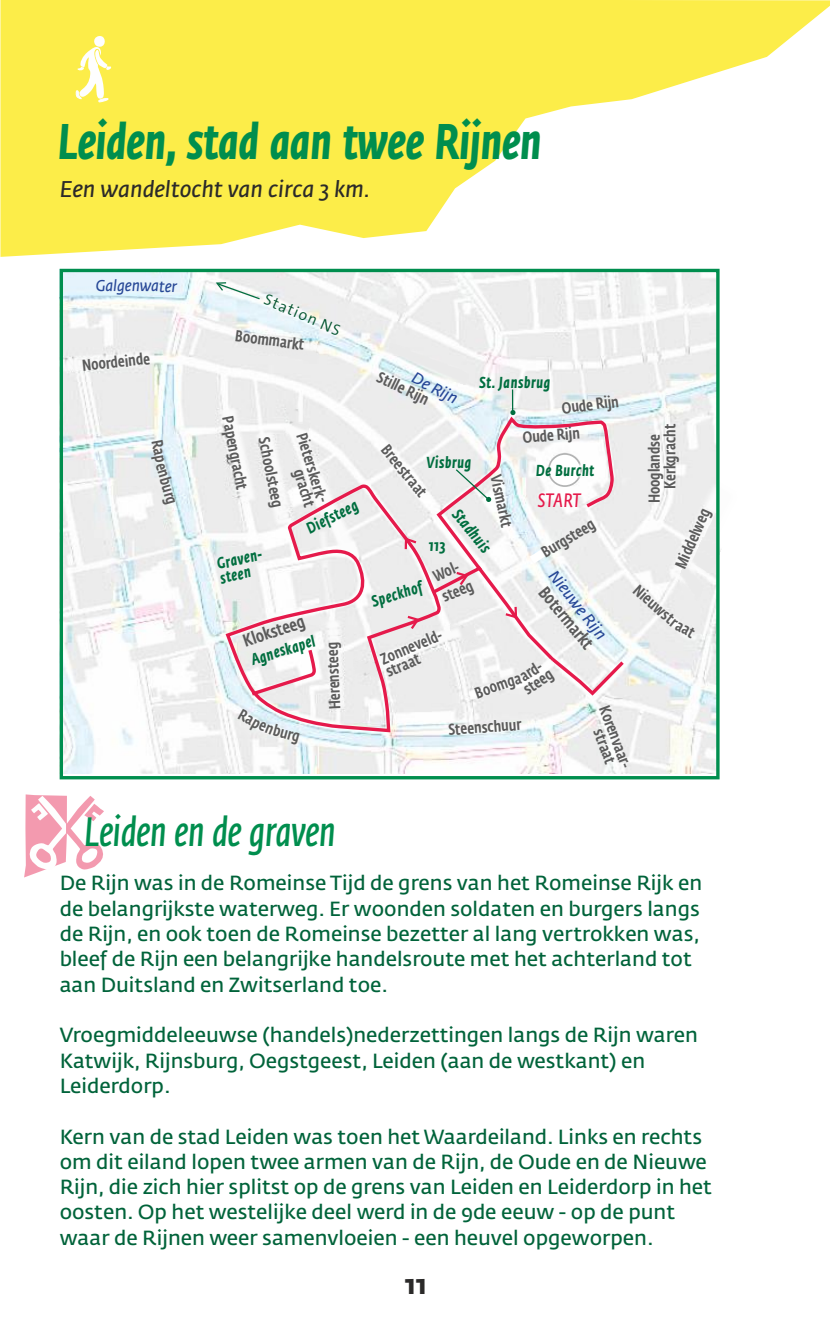
<style>
.page{position:relative;width:830px;height:1340px;background:#fff}
.page>*{position:absolute;margin:0;border:0;box-sizing:border-box;transform-origin:0 0}
.t1{font:italic 700 49.5px "Fedra Sans Cond Std";color:#008e4e}
.t2{font:italic 600 40.5px "Fedra Sans Cond Std";color:#008e4e}
.t3{font:700 27px "Fedra Sans Std";color:#2b2a29}
.t4{font:italic 22.5px "Fedra Sans Std";color:#2b2a29}
.t5{font:20.25px/25.2px "Fedra Sans Std";color:#00633a}
.t6{font:italic 600 19.12px "Fedra Sans Cond Std";letter-spacing:.04em;color:#e51a4b}
.t7{font:500 17.32px "Fedra Sans Cond Std";color:#5b5b5b}
.t8{font:500 15.75px/13.5px "Fedra Sans Cond Std";color:#5b5b5b}
.t9{font:italic 700 15.75px/14.4px "Fedra Sans Cond Std";letter-spacing:.04em;color:#006e3f}
.t10{font:italic 15.75px "Fedra Sans Std";color:#264796}
.t11{font:italic 15.75px "Fedra Sans Std";color:#264796;scale:.93 1}
.t12{font:300 15.75px "The Sans B4";color:#02532e}
</style>
<div class="page">
<svg style="left:24px;top:794px;width:80px;height:83px"></svg>
<svg style="left:0;top:0;width:829px;height:257px;fill:#fced49"></svg>
<svg style="left:75px;top:35px;width:36px;height:68px"></svg>
<img style="left:59px;top:270px;width:656px;height:503px">
<img style="left:235px;top:328px;width:92px;height:29px">
<img style="left:663px;top:478px;width:57px;height:111px">
<img style="left:64px;top:348px;width:89px;height:28px">
<img style="left:213px;top:406px;width:45px;height:99px">
<img style="left:295px;top:420px;width:44px;height:38px">
<img style="left:251px;top:429px;width:44px;height:53px">
<img style="left:239px;top:339px;width:80px;height:25px">
<img style="left:675px;top:564px;width:31px;height:36px">
<img style="left:702px;top:512px;width:18px;height:24px">
<img style="left:696px;top:524px;width:19px;height:12px">
<img style="left:690px;top:536px;width:31px;height:32px">
<img style="left:684px;top:548px;width:31px;height:30px">
<img style="left:280px;top:401px;width:33px;height:41px">
<img style="left:388px;top:343px;width:80px;height:42px">
<img style="left:296px;top:396px;width:6px;height:24px">
<img style="left:283px;top:420px;width:27px;height:22px">
<img style="left:294px;top:458px;width:68px;height:24px">
<div style="left:60px;top:269px;width:659px;height:510px;border:3px solid #008e4e"></div>
<svg style="left:214px;top:281px;width:47px;height:19px"></svg>
<svg style="left:223px;top:482px;width:220px;height:252px"></svg>
<svg style="left:248px;top:646px;width:70px;height:52px"></svg>
<hr style="left:511px;top:389px;width:2px;height:23px;background:#006e3f">
<svg style="left:237px;top:708px;width:37px;height:26px"></svg>
<svg style="left:151px;top:440px;width:17px;height:38px"></svg>
<svg style="left:660px;top:611px;width:36px;height:27px"></svg>
<svg style="left:321px;top:498px;width:3px;height:4px"></svg>
<svg style="left:429px;top:409px;width:198px;height:289px"></svg>
<h1 class="t1" style="left:58px;top:120px;width:484px">Leiden, stad aan twee Rijnen</h1>
<p class="t4" style="left:60px;top:180px;width:312px">Een wandeltocht van circa 3 km.</p>
<p class="t11" style="left:96px;top:278px;width:89px;rotate:1deg">Galgenwater</p>
<p class="t8" style="left:82px;top:360px;width:70px;rotate:-6deg">Noordeinde</p>
<p class="t8" style="left:170px;top:476px;width:29px;rotate:74deg">burg</p>
<p class="t12" style="left:267px;top:293px;width:83px;rotate:23deg">Station NS</p>
<p class="t8" style="left:236px;top:330px;width:71px;rotate:8deg">Boommarkt</p>
<p class="t8" style="left:233px;top:415px;width:76px;rotate:79deg">Papengracht</p>
<p class="t8" style="left:269px;top:436px;width:72px;rotate:79deg">Schoolsteeg</p>
<p class="t9" style="left:215px;top:558px;width:59px;rotate:-13deg">Graven&shy;steen</p>
<p class="t8" style="left:316px;top:464px;width:40px;text-indent:-34px;rotate:73deg">Pieterskerk gracht</p>
<p class="t9" style="left:305px;top:524px;width:57px;rotate:-27deg">Diefsteeg</p>
<p class="t7" style="left:241px;top:634px;width:66px;rotate:-19deg">Kloksteeg</p>
<p class="t9" style="left:250px;top:654px;width:67px;rotate:-17deg">Agneskapel</p>
<p class="t8" style="left:275px;top:724px;width:29px;rotate:15deg">burg</p>
<p class="t8" style="left:329px;top:709px;width:69px;rotate:-93deg">Herensteeg</p>
<p class="t8" style="left:380px;top:371px;width:57px;rotate:26deg">Stille Rijn</p>
<p class="t10" style="left:416px;top:370px;width:51px;rotate:28deg">De Rijn</p>
<p class="t9" style="left:479px;top:376px;width:72px">St. Jansbrug</p>
<p class="t8" style="left:561px;top:402px;width:59px;rotate:-7deg">Oude Rijn</p>
<p class="t8" style="left:522px;top:432px;width:59px;rotate:-5deg">Oude Rijn</p>
<p class="t8" style="left:647px;top:489px;width:67px;line-height:15.8px;text-indent:-14px;rotate:-90deg">Hooglandse<br>Kerkgracht</p>
<p class="t8" style="left:389px;top:443px;width:64px;rotate:51deg">Breestraat</p>
<p class="t9" style="left:426px;top:456px;width:46px">Visbrug</p>
<p class="t9" style="left:536px;top:464px;width:59px">De Burcht</p>
<p class="t8" style="left:501px;top:473px;width:55px;rotate:78deg">Vismarkt</p>
<p class="t6" style="left:537px;top:492px;width:44px">START</p>
<p class="t9" style="left:460px;top:507px;width:52px;rotate:51deg">Stadhuis</p>
<p class="t8" style="left:674px;top:565px;width:65px;rotate:-66deg">Middelweg</p>
<p class="t8" style="left:539px;top:548px;width:61px;rotate:-31deg">Burgsteeg</p>
<p class="t10" style="left:557px;top:568px;width:84px;rotate:52deg">Nieuwe Rijn</p>
<p class="t8" style="left:429px;top:567px;width:40px;line-height:22.5px;rotate:-23deg">Wol&shy;steeg</p>
<p class="t9" style="left:370px;top:596px;width:53px;rotate:-17deg">Speckhof</p>
<p class="t7" style="left:547px;top:584px;width:77px;rotate:50deg">Botermarkt</p>
<p class="t8" style="left:639px;top:583px;width:39px;rotate:42deg">Nieuw</p>
<p class="t8" style="left:379px;top:654px;width:78px;rotate:-23deg">Zonneveld&shy;straat</p>
<p class="t8" style="left:518px;top:672px;width:36px;rotate:-32deg">ard-</p>
<p class="t8" style="left:473px;top:688px;width:35px;rotate:-20deg">Boom</p>
<p class="t8" style="left:521px;top:685px;width:34px;rotate:-33deg">steeg</p>
<p class="t8" style="left:448px;top:724px;width:75px;rotate:-4deg">Steenschuur</p>
<p class="t8" style="left:616px;top:722px;width:46px;text-indent:-20px;rotate:69deg">Korenvaar&shy;straat</p>
<h2 class="t2" style="left:85px;top:814px;width:252px">Leiden en de graven</h2>
<p class="t5" style="left:60px;top:872px;width:643px">De Rijn was in de Romeinse Tijd de grens van het Romeinse Rijk en de belangrijkste waterweg. Er woonden soldaten en burgers langs de Rijn, en ook toen de Romeinse bezetter al lang vertrokken was, bleef de Rijn een belangrijke handelsroute met het achterland tot aan Duitsland en Zwitserland toe.</p>
<p class="t5" style="left:60px;top:1023px;width:639px">Vroegmiddeleeuwse (handels)nederzettingen langs de Rijn waren<br>Katwijk, Rijnsburg, Oegstgeest, Leiden (aan de westkant) en<br>Leiderdorp.</p>
<p class="t5" style="left:60px;top:1125px;width:653px">Kern van de stad Leiden was toen het Waardeiland. Links en rechts om dit eiland lopen twee armen van de Rijn, de Oude en de Nieuwe Rijn, die zich hier splitst op de grens van Leiden en Leiderdorp in het oosten. Op het westelijke deel werd in de 9de eeuw - op de punt waar de Rijnen weer samenvloeien - een heuvel opgeworpen.</p>
<h3 class="t3" style="left:404px;top:1273px;width:23px">11</h3>
</div>
